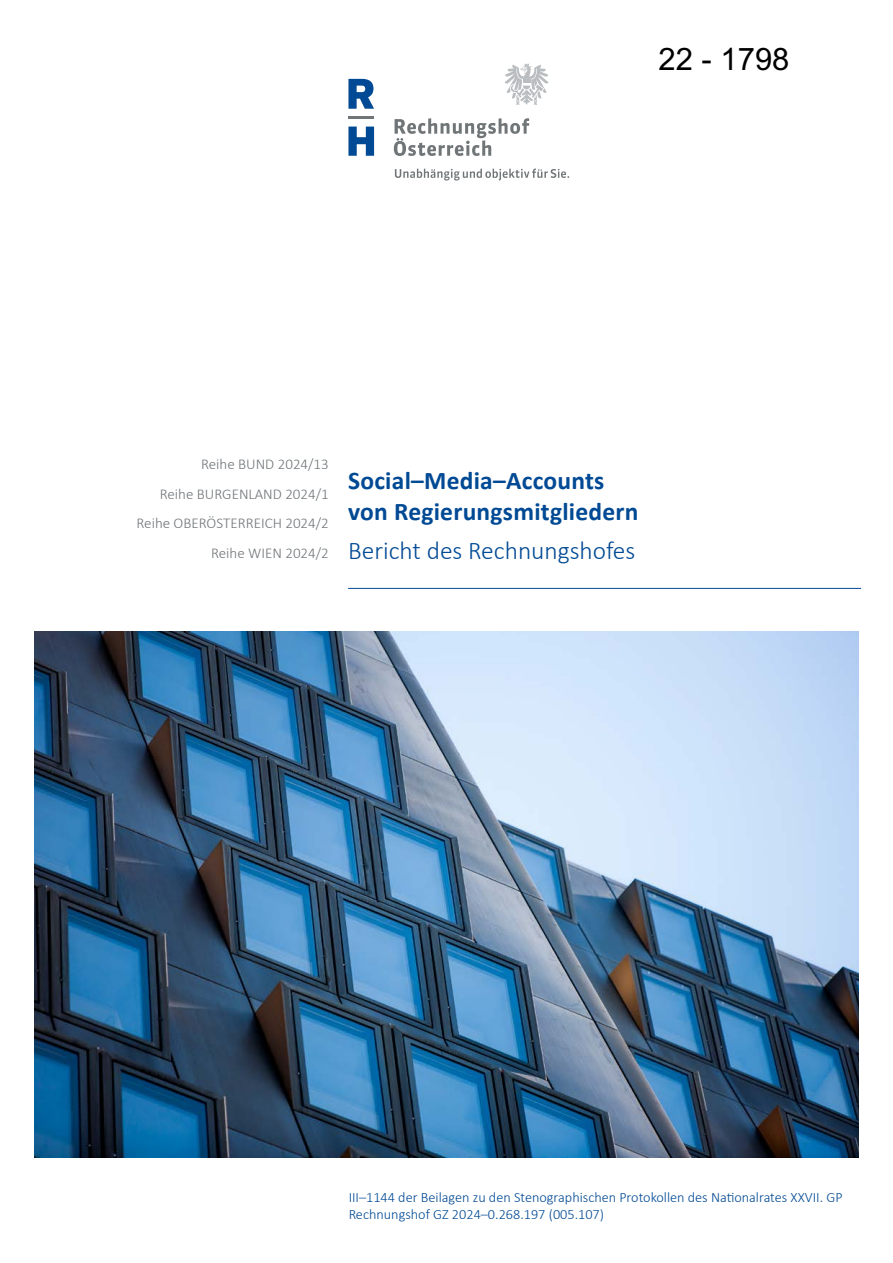
<style>
.page{position:relative;width:893px;height:1263px;background:#fff}
.page>*{position:absolute;margin:0;border:0;box-sizing:border-box;transform-origin:0 0}
.t1{font:31.05px "Arial";color:#000}
.Deckblatt_Titel{font:700 25.5px/30.8px "Calibri";letter-spacing:.01em;color:#004994}
.Deckblatt_Bericht_des_Rechnungshofes{font:300 25.5px "Calibri";color:#004994}
.Deckblatt_Reihe_Bund{font:15px "Calibri Light 2";color:#707578}
.Deckblatt_Kennnummer{font:14.25px "Calibri Light 2";color:#004994}
</style>
<div class="page">
<hr style="left:348px;top:588px;width:513px;height:1px;background:#004994">
<img style="left:34px;top:631px;width:825px;height:526px">
<svg style="left:348px;top:127px;width:26px;height:29px"></svg>
<svg style="left:348px;top:79px;width:26px;height:30px"></svg>
<hr style="left:348px;top:116px;width:26px;height:3px;background:#707578">
<svg style="left:394px;top:118px;width:135px;height:38px"></svg>
<svg style="left:505px;top:64px;width:43px;height:41px"></svg>
<svg style="left:395px;top:169px;width:174px;height:12px"></svg>
<h1 class="t1" style="left:658px;top:42px;width:132px">22 - 1798</h1>
<p class="Deckblatt_Reihe_Bund" style="left:201px;top:455px;width:129px">Reihe BUND 2024/13</p>
<p class="Deckblatt_Reihe_Bund" style="left:160px;top:485px;width:170px">Reihe BURGENLAND 2024/1</p>
<p class="Deckblatt_Reihe_Bund" style="left:137px;top:514px;width:194px">Reihe OBERÖSTERREICH 2024/2</p>
<p class="Deckblatt_Reihe_Bund" style="left:211px;top:544px;width:119px">Reihe WIEN 2024/2</p>
<h1 class="Deckblatt_Titel" style="left:348px;top:464px;width:292px">Social–Media–Accounts von Regierungsmitgliedern</h1>
<h2 class="Deckblatt_Bericht_des_Rechnungshofes" style="left:348px;top:534px;width:289px">Bericht des Rechnungshofes</h2>
<p class="Deckblatt_Kennnummer" style="left:349px;top:1188px;width:495px">III–1144 der Beilagen zu den Stenographischen Protokollen des Nationalrates XXVII. GP</p>
<p class="Deckblatt_Kennnummer" style="left:349px;top:1205px;width:257px">Rechnungshof GZ 2024–0.268.197 (005.107)</p>
</div>
